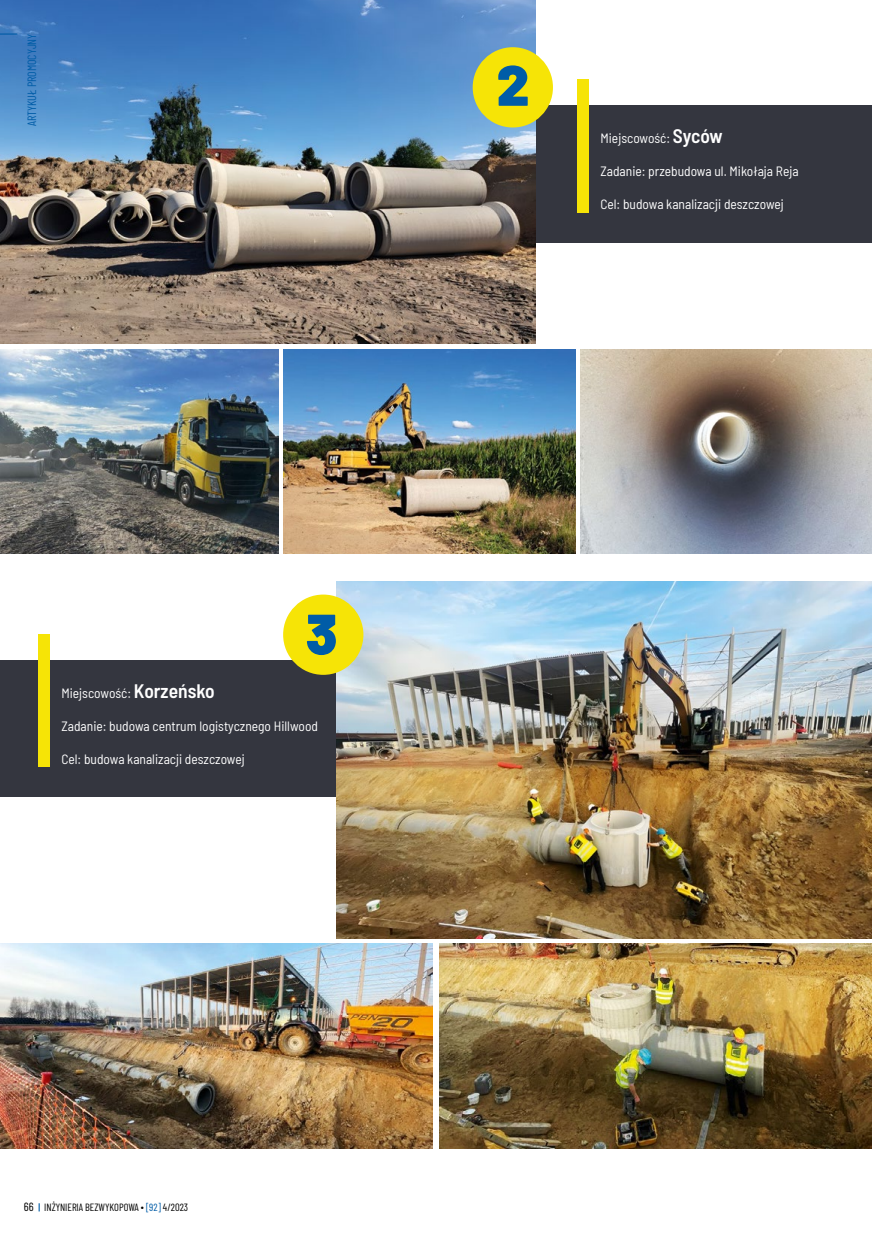
<style>
.page{position:relative;width:872px;height:1242px;background:#fff}
.page>*{position:absolute;margin:0;border:0;box-sizing:border-box;transform-origin:0 0}
.t1{font:900 57px "Barlow";color:#005ca7}
.t2{font:semi-condensed 13.5px "Barlow";color:#fff}
.t3{font:12px "Barlow Condensed";color:#005ca7}
.t4{font:12px "Barlow Condensed";color:#000}
.t5{font:10.5px "Barlow Condensed";color:#000}
.s1{font-weight:600;font-size:19.5px}
.s2{color:#005ca7}
</style>
<div class="page">
<div style="left:508px;top:105px;width:364px;height:138px;background:#34363f"></div>
<div style="left:577px;top:80px;width:12px;height:133px;background:#f6e406"></div>
<img style="left:0;top:0;width:536px;height:344px">
<svg style="left:0;top:33px;width:17px;height:2px"></svg>
<div style="left:0;top:660px;width:346px;height:137px;background:#34363f"></div>
<div style="left:38px;top:634px;width:12px;height:133px;background:#f6e406"></div>
<img style="left:336px;top:581px;width:536px;height:357px">
<img style="left:0;top:349px;width:279px;height:205px">
<img style="left:0;top:944px;width:432px;height:204px">
<img style="left:284px;top:349px;width:291px;height:205px">
<img style="left:440px;top:944px;width:432px;height:204px">
<img style="left:580px;top:349px;width:292px;height:205px">
<div style="left:473px;top:47px;width:80px;height:80px;background:#f6e406;border-radius:50%"></div>
<div style="left:283px;top:594px;width:80px;height:81px;background:#f6e406;border-radius:50%"></div>
<p class="t3" style="left:23px;top:126px;width:94px;rotate:-90deg">ARTYKUŁ PROMOCYJNY</p>
<h1 class="t1" style="left:306px;top:591px;width:33px">3</h1>
<p class="t2" style="left:61px;top:683px;width:155px">Miejscowość: <span class="s1">Korzeńsko</span></p>
<p class="t2" style="left:61px;top:716px;width:258px">Zadanie: budowa centrum logistycznego Hillwood</p>
<p class="t2" style="left:61px;top:749px;width:185px">Cel: budowa kanalizacji deszczowej</p>
<h1 class="t1" style="left:496px;top:42px;width:34px">2</h1>
<p class="t2" style="left:600px;top:129px;width:124px">Miejscowość: <span class="s1">Syców</span></p>
<p class="t2" style="left:600px;top:162px;width:200px">Zadanie: przebudowa ul. Mikołaja Reja</p>
<p class="t2" style="left:600px;top:195px;width:185px">Cel: budowa kanalizacji deszczowej</p>
<p class="t4" style="left:24px;top:1198px;width:11px">66</p>
<p class="t5" style="left:44px;top:1199px;width:145px">INŻYNIERIA BEZWYKOPOWA ∙ <span class="s2">[92]</span> 4/2023</p>
</div>
